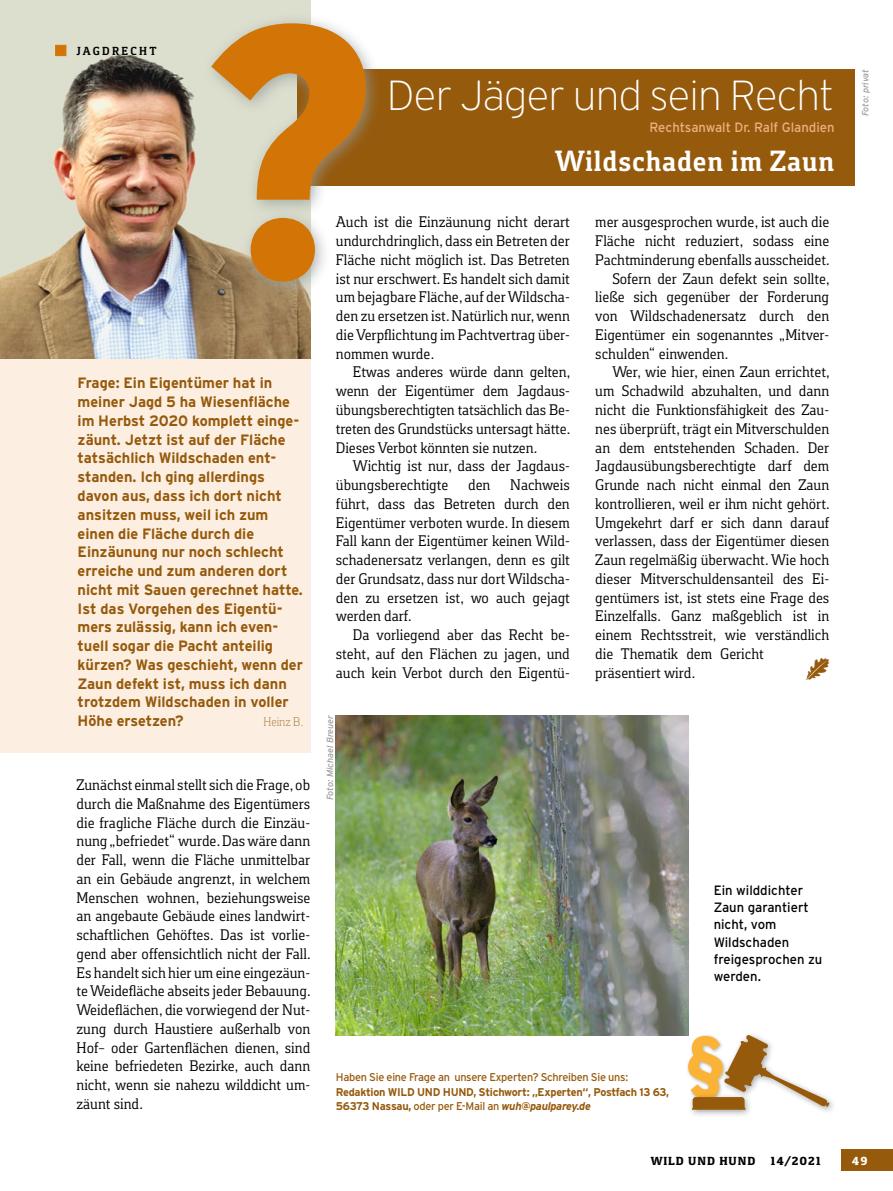
<style>
.page{position:relative;width:893px;height:1191px;background:#fff}
.page>*{position:absolute;margin:0;border:0;box-sizing:border-box;transform-origin:0 0}
.Beratung__Dachzeile{font:900 condensed 357.6px "Parey Interstate";color:#d37407}
.Beratung__Dachzeile-2{font:200 42px "Parey Interstate";letter-spacing:-.02em;color:#fff}
.Eichenblatt{font:32.4px "Wu H Sonderzeichen";color:#965a0d}
.Beratung__Headline{font:700 30px "Foral Pro";letter-spacing:.03em;color:#fff}
.Artikel__Text_Einzug{font:15.75px/18.8px "Foral Pro";color:#000;text-align:justify}
.Artikel__Text_ohne_E{font:15.75px/18.8px "Foral Pro";color:#000;text-align:justify}
.Hundeführer_Frage{font:700 15px/18.8px "Parey Interstate";color:#965a0d}
.Bildunterschrift_lin{font:13.5px/17.2px "Parey Interstate";color:#000}
.Bildunterschrift_lin-2{font:13.5px "Parey Interstate";color:#eab27e}
.Hundeführer_Frage-2{font:300 12.75px "Foral Pro";color:#965a0d;scale:.96 1}
.t1{font:800 12px "Foral Pro";letter-spacing:.075em;color:#000}
.Rubrikenkopf{font:700 12px "Foral Pro";letter-spacing:.2em;color:#000}
.t2{font:800 12px "Foral Pro";color:#fff}
.Hundeführer_Hinweis{font:700 11.25px/14.2px "Parey Interstate";letter-spacing:-.025em;color:#965a0d}
.Hundeführer_Hinweis-2{font:italic 700 11.25px "Parey Interstate";letter-spacing:-.025em;color:#965a0d}
.Fotonachweis{font:italic 9px "Parey Interstate";color:#9c9c9c}
.s1{font-weight:400}
.s2{font-style:normal}
.s3{font-weight:400;font-style:normal}
</style>
<div class="page">
<img style="left:0;top:0;width:310px;height:359px">
<div style="left:297px;top:69px;width:558px;height:117px;background:#965a0d"></div>
<div style="left:202px;top:12px;width:181px;height:287px;background:#959b98;opacity:.75"></div>
<div style="left:0;top:359px;width:310px;height:393px;background:#fcefe1"></div>
<img style="left:336px;top:715px;width:352px;height:320px">
<svg style="left:55px;top:45px;width:12px;height:11px"></svg>
<div style="left:685px;top:1033px;width:42px;height:69px;background:#fff"></div>
<div style="left:687px;top:1030px;width:150px;height:87px;background:#000;opacity:.35"></div>
<svg style="left:688px;top:1034px;width:141px;height:75px"></svg>
<div style="left:842px;top:1149px;width:51px;height:21px;background:#965a0d"></div>
<p class="Beratung__Dachzeile" style="left:206px;top:-46px;width:169px">?</p>
<p class="Rubrikenkopf" style="left:77px;top:44px;width:82px">JAGDRECHT</p>
<p class="Beratung__Dachzeile-2" style="left:387px;top:73px;width:449px">Der Jäger und sein Recht</p>
<p class="Beratung__Headline" style="left:555px;top:142px;width:281px">Wildschaden im Zaun</p>
<p class="Bildunterschrift_lin-2" style="left:649px;top:119px;width:186px">Rechtsanwalt Dr. Ralf Glandien</p>
<p class="Artikel__Text_ohne_E" style="left:336px;top:212px;width:235px">Auch ist die Einzäunung nicht derart undurchdringlich, dass ein Betreten der Fläche nicht möglich ist. Das Betreten ist nur erschwert. Es handelt sich damit um bejagbare Fläche, auf der Wildscha&shy;den zu ersetzen ist. Natürlich nur, wenn die Verpflichtung im Pachtvertrag über&shy;nommen wurde.</p>
<p class="Artikel__Text_Einzug" style="left:336px;top:362px;width:236px;text-indent:17px">Etwas anderes würde dann gelten, wenn der Eigentümer dem Jagdaus&shy;übungsberechtigten tatsächlich das Be&shy;treten des Grundstücks untersagt hätte.<br>Dieses Verbot könnten sie nutzen.</p>
<p class="Artikel__Text_Einzug" style="left:336px;top:456px;width:235px;text-indent:17px">Wichtig ist nur, dass der Jagdaus&shy;übungsberechtigte</p>
<p class="Artikel__Text_Einzug" style="left:595px;top:212px;width:236px">mer ausgesprochen wurde, ist auch die Fläche nicht reduziert, sodass eine Pachtminderung ebenfalls ausscheidet.</p>
<p class="Artikel__Text_Einzug" style="left:595px;top:269px;width:236px;text-indent:17px">Sofern der Zaun defekt sein sollte, ließe sich gegenüber der Forderung von Wildschadenersatz durch den Eigentümer ein sogenanntes „Mitver&shy;schulden“ einwenden.</p>
<p class="Artikel__Text_Einzug" style="left:595px;top:362px;width:236px;text-align:left;text-indent:17px">Wer, wie hier, einen Zaun errichtet, um Schadwild abzuhalten, und dann nicht die Funktionsfähigkeit des Zau&shy;nes überprüft, trägt ein Mitverschulden an dem entstehenden Schaden. Der Jagdausübungsberechtigte darf dem Grunde nach nicht einmal den Zaun kontrollieren, weil er ihm nicht gehört.<br>Umgekehrt darf er sich dann darauf verlassen, dass der Eigentümer diesen Zaun regelmäßig überwacht. Wie hoch dieser Mitverschuldensanteil des Ei&shy;gentümers ist, ist stets eine Frage des Einzelfalls. Ganz maßgeblich ist in einem Rechtsstreit, wie verständlich die Thematik dem Gericht präsentiert wird.</p>
<p class="Hundeführer_Frage" style="left:78px;top:374px;width:227px">Frage: Ein Eigentümer hat in meiner Jagd 5 ha Wiesenfläche im Herbst 2020 komplett einge&shy;zäunt. Jetzt ist auf der Fläche tatsächlich Wildschaden ent&shy;standen. Ich ging allerdings davon aus, dass ich dort nicht ansitzen muss, weil ich zum einen die Fläche durch die<br>Einzäunung nur noch schlecht erreiche und zum anderen dort nicht mit Sauen gerechnet hatte.<br>Ist das Vorgehen des Eigentü&shy;mers zulässig, kann ich even&shy;tuell sogar die Pacht anteilig kürzen? Was geschieht, wenn der<br>Zaun defekt ist, muss ich dann trotzdem Wildschaden in voller<br>Höhe ersetzen?</p>
<p class="Artikel__Text_Einzug" style="left:336px;top:475px;width:235px;text-indent:174px">Nachweis führt, dass das Betreten durch den Eigentümer verboten wurde. In diesem Fall kann der Eigentümer keinen Wild&shy;schadenersatz verlangen, denn es gilt der Grundsatz, dass nur dort Wildscha&shy;den zu ersetzen ist, wo auch gejagt werden darf.</p>
<p class="Artikel__Text_Einzug" style="left:336px;top:625px;width:235px;text-indent:17px">Da vorliegend aber das Recht be&shy;steht, auf den Flächen zu jagen, und auch kein Verbot durch den Eigentü-</p>
<p class="Artikel__Text_Einzug" style="left:468px;top:475px;width:24px">den</p>
<p class="Eichenblatt" style="left:806px;top:650px;width:24px">e</p>
<p class="Fotonachweis" style="left:325px;top:800px;width:87px;rotate:-90deg">Foto: Michael Breuer</p>
<p class="Hundeführer_Frage-2" style="left:263px;top:714px;width:43px">Heinz B.</p>
<p class="Artikel__Text_ohne_E" style="left:77px;top:775px;width:236px">Zunächst einmal stellt sich die Frage, ob durch die Maßnahme des Eigentümers die fragliche Fläche durch die Einzäu&shy;nung „befriedet“ wurde. Das wäre dann der Fall, wenn die Fläche unmittelbar an ein Gebäude angrenzt, in welchem Menschen wohnen, beziehungsweise an angebaute Gebäude eines landwirt&shy;schaftlichen Gehöftes. Das ist vorlie&shy;gend aber offensichtlich nicht der Fall.<br>Es handelt sich hier um eine eingezäun&shy;te Weidefläche abseits jeder Bebauung.<br>Weideflächen, die vorwiegend der Nut&shy;zung durch Haustiere außerhalb von Hof– oder Gartenflächen dienen, sind keine befriedeten Bezirke, auch dann nicht, wenn sie nahezu wilddicht um&shy;zäunt sind.</p>
<p class="Bildunterschrift_lin" style="left:714px;top:881px;width:110px">Ein wilddichter<br>Zaun garantiert nicht, vom<br>Wildschaden freigesprochen zu werden.</p>
<p class="Hundeführer_Hinweis" style="left:336px;top:1070px;width:335px"><span class="s1">Haben Sie eine Frage an unsere Experten? Schreiben Sie uns:<br></span>Redaktion WILD UND HUND, Stichwort: „Experten“, Postfach 13 63,</p>
<p class="Hundeführer_Hinweis-2" style="left:336px;top:1099px;width:256px"><span class="s2">56373 Nassau,</span> <span class="s3">oder per E-Mail an</span> wuh@paulparey.de</p>
<p class="Fotonachweis" style="left:860px;top:116px;width:49px;rotate:-90deg">Foto: privat</p>
<p class="t1" style="left:651px;top:1153px;width:106px">WILD UND HUND</p>
<p class="t1" style="left:770px;top:1153px;width:52px">14/2021</p>
<p class="t2" style="left:852px;top:1153px;width:17px">49</p>
</div>
